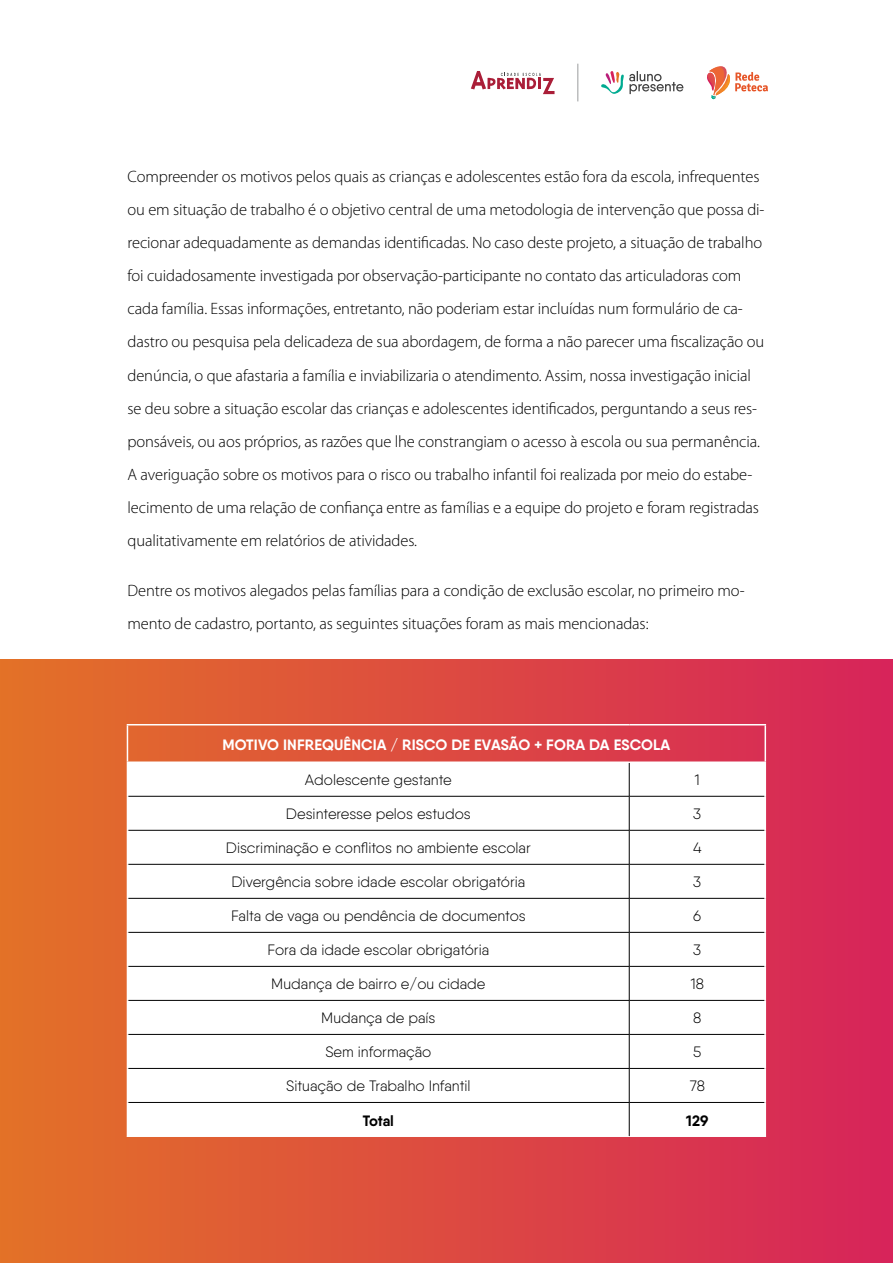
<style>
.page{position:relative;width:893px;height:1263px;background:#fff}
.page>*{position:absolute;margin:0;border:0;box-sizing:border-box;transform-origin:0 0}
.t1{font:300 16.5px/33px "Myriad Pro";letter-spacing:-.005em;color:#000}
.t2{font:300 15px "Qanelas";color:#000}
.t3{font:700 15px "Qanelas";letter-spacing:.01em;color:#fff}
.t4{font:700 15px "Qanelas";letter-spacing:-.005em;color:#000}
</style>
<div class="page">
<svg style="left:471px;top:71px;width:83px;height:23px"></svg>
<svg style="left:601px;top:71px;width:82px;height:24px"></svg>
<svg style="left:707px;top:66px;width:61px;height:33px"></svg>
<hr style="left:578px;top:64px;width:1px;height:37px;background:#9a9c9d">
<div style="left:0;top:659px;width:893px;height:604px;background:linear-gradient(to right,#e37228,#d7245b)"></div>
<svg style="left:128px;top:763px;width:637px;height:373px"></svg>
<hr style="left:629px;top:763px;width:1px;height:33px;background:#000">
<hr style="left:128px;top:796px;width:501px;height:1px;background:#000">
<hr style="left:629px;top:796px;width:136px;height:1px;background:#000">
<hr style="left:629px;top:796px;width:1px;height:34px;background:#000">
<hr style="left:128px;top:830px;width:501px;height:1px;background:#000">
<hr style="left:629px;top:830px;width:136px;height:1px;background:#000">
<hr style="left:629px;top:830px;width:1px;height:34px;background:#000">
<hr style="left:128px;top:864px;width:501px;height:1px;background:#000">
<hr style="left:629px;top:864px;width:136px;height:1px;background:#000">
<hr style="left:629px;top:864px;width:1px;height:34px;background:#000">
<hr style="left:128px;top:898px;width:501px;height:1px;background:#000">
<hr style="left:629px;top:898px;width:136px;height:1px;background:#000">
<hr style="left:629px;top:898px;width:1px;height:34px;background:#000">
<hr style="left:128px;top:932px;width:501px;height:1px;background:#000">
<hr style="left:629px;top:932px;width:136px;height:1px;background:#000">
<hr style="left:629px;top:932px;width:1px;height:34px;background:#000">
<hr style="left:128px;top:966px;width:501px;height:1px;background:#000">
<hr style="left:629px;top:966px;width:136px;height:1px;background:#000">
<hr style="left:629px;top:966px;width:1px;height:34px;background:#000">
<hr style="left:128px;top:1000px;width:501px;height:1px;background:#000">
<hr style="left:629px;top:1000px;width:136px;height:1px;background:#000">
<hr style="left:629px;top:1001px;width:1px;height:33px;background:#000">
<hr style="left:128px;top:1034px;width:501px;height:1px;background:#000">
<hr style="left:629px;top:1034px;width:136px;height:1px;background:#000">
<hr style="left:629px;top:1035px;width:1px;height:33px;background:#000">
<hr style="left:128px;top:1068px;width:501px;height:1px;background:#000">
<hr style="left:629px;top:1068px;width:136px;height:1px;background:#000">
<hr style="left:629px;top:1069px;width:1px;height:33px;background:#000">
<hr style="left:128px;top:1102px;width:501px;height:1px;background:#000">
<hr style="left:629px;top:1102px;width:136px;height:1px;background:#000">
<hr style="left:629px;top:1103px;width:1px;height:33px;background:#000">
<hr style="left:127px;top:724px;width:502px;height:1px;background:#fff">
<hr style="left:629px;top:724px;width:137px;height:1px;background:#fff">
<hr style="left:127px;top:761px;width:502px;height:2px;background:#fff">
<hr style="left:629px;top:761px;width:137px;height:2px;background:#fff">
<hr style="left:127px;top:725px;width:1px;height:36px;background:#fff">
<hr style="left:765px;top:725px;width:1px;height:36px;background:#fff">
<hr style="left:127px;top:763px;width:1px;height:33px;background:#fff">
<hr style="left:765px;top:763px;width:1px;height:33px;background:#fff">
<hr style="left:127px;top:796px;width:1px;height:34px;background:#fff">
<hr style="left:765px;top:796px;width:1px;height:34px;background:#fff">
<hr style="left:127px;top:830px;width:1px;height:34px;background:#fff">
<hr style="left:765px;top:830px;width:1px;height:34px;background:#fff">
<hr style="left:127px;top:864px;width:1px;height:34px;background:#fff">
<hr style="left:765px;top:864px;width:1px;height:34px;background:#fff">
<hr style="left:127px;top:898px;width:1px;height:34px;background:#fff">
<hr style="left:765px;top:898px;width:1px;height:34px;background:#fff">
<hr style="left:127px;top:932px;width:1px;height:34px;background:#fff">
<hr style="left:765px;top:932px;width:1px;height:34px;background:#fff">
<hr style="left:127px;top:966px;width:1px;height:34px;background:#fff">
<hr style="left:765px;top:966px;width:1px;height:34px;background:#fff">
<hr style="left:127px;top:1000px;width:1px;height:34px;background:#fff">
<hr style="left:765px;top:1000px;width:1px;height:34px;background:#fff">
<hr style="left:127px;top:1034px;width:1px;height:34px;background:#fff">
<hr style="left:765px;top:1034px;width:1px;height:34px;background:#fff">
<hr style="left:127px;top:1068px;width:1px;height:34px;background:#fff">
<hr style="left:765px;top:1068px;width:1px;height:34px;background:#fff">
<hr style="left:127px;top:1102px;width:1px;height:34px;background:#fff">
<hr style="left:765px;top:1102px;width:1px;height:34px;background:#fff">
<hr style="left:127px;top:1136px;width:502px;height:1px;background:#fff">
<hr style="left:629px;top:1136px;width:137px;height:1px;background:#fff">
<p class="t1" style="left:128px;top:161px;width:638px">Compreender os motivos pelos quais as crianças e adolescentes estão fora da escola, infrequentes ou em situação de trabalho é o objetivo central de uma metodologia de intervenção que possa di&shy;recionar adequadamente as demandas identificadas. No caso deste projeto, a situação de trabalho foi cuidadosamente investigada por observação-participante no contato das articuladoras com cada família. Essas informações, entretanto, não poderiam estar incluídas num formulário de ca&shy;dastro ou pesquisa pela delicadeza de sua abordagem, de forma a não parecer uma fiscalização ou denúncia, o que afastaria a família e inviabilizaria o atendimento. Assim, nossa investigação inicial se deu sobre a situação escolar das crianças e adolescentes identificados, perguntando a seus res&shy;ponsáveis, ou aos próprios, as razões que lhe constrangiam o acesso à escola ou sua permanência.<br>A averiguação sobre os motivos para o risco ou trabalho infantil foi realizada por meio do estabe&shy;lecimento de uma relação de confiança entre as famílias e a equipe do projeto e foram registradas qualitativamente em relatórios de atividades.</p>
<p class="t1" style="left:128px;top:574px;width:618px">Dentre os motivos alegados pelas famílias para a condição de exclusão escolar, no primeiro mo&shy;mento de cadastro, portanto, as seguintes situações foram as mais mencionadas:</p>
<p class="t3" style="left:222px;top:735px;width:449px">MOTIVO INFREQUÊNCIA / RISCO DE EVASÃO + FORA DA ESCOLA</p>
<p class="t2" style="left:305px;top:771px;width:148px">Adolescente gestante</p>
<p class="t2" style="left:695px;top:771px;width:6px">1</p>
<p class="t2" style="left:286px;top:805px;width:186px">Desinteresse pelos estudos</p>
<p class="t2" style="left:693px;top:805px;width:10px">3</p>
<p class="t2" style="left:226px;top:839px;width:307px">Discriminação e conflitos no ambiente escolar</p>
<p class="t2" style="left:693px;top:839px;width:10px">4</p>
<p class="t2" style="left:231px;top:873px;width:295px">Divergência sobre idade escolar obrigatória</p>
<p class="t2" style="left:693px;top:873px;width:10px">3</p>
<p class="t2" style="left:231px;top:907px;width:296px">Falta de vaga ou pendência de documentos</p>
<p class="t2" style="left:693px;top:907px;width:10px">6</p>
<p class="t2" style="left:267px;top:941px;width:223px">Fora da idade escolar obrigatória</p>
<p class="t2" style="left:693px;top:941px;width:10px">3</p>
<p class="t2" style="left:271px;top:975px;width:216px">Mudança de bairro e/ou cidade</p>
<p class="t2" style="left:691px;top:975px;width:15px">18</p>
<p class="t2" style="left:321px;top:1009px;width:116px">Mudança de país</p>
<p class="t2" style="left:693px;top:1009px;width:10px">8</p>
<p class="t2" style="left:325px;top:1043px;width:108px">Sem informação</p>
<p class="t2" style="left:693px;top:1043px;width:10px">5</p>
<p class="t2" style="left:286px;top:1077px;width:186px">Situação de Trabalho Infantil</p>
<p class="t2" style="left:690px;top:1077px;width:17px">78</p>
<p class="t4" style="left:363px;top:1111px;width:33px">Total</p>
<p class="t4" style="left:686px;top:1111px;width:24px">129</p>
</div>
